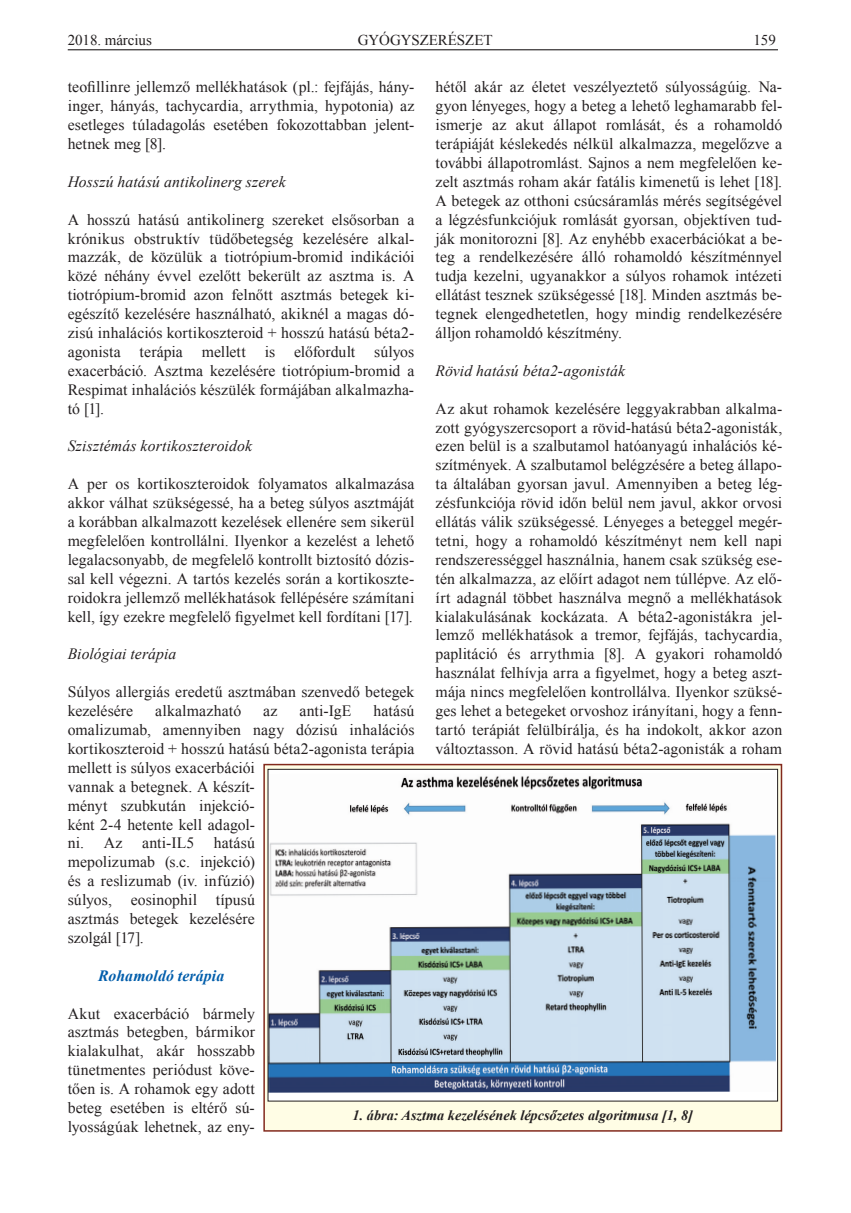
<style>
.page{position:relative;width:851px;height:1213px;background:#fff}
.page>*{position:absolute;margin:0;border:0;box-sizing:border-box;transform-origin:0 0}
.t1{font:15.75px/18.9px "Times New Roman";color:#231f20;text-align:justify}
.t2{font:italic 15.75px "Times New Roman";letter-spacing:.005em;color:#231f20}
.t3{font:italic 700 15.75px "Times New Roman";letter-spacing:.005em;color:#015dab}
.t4{font:15px "Times New Roman";letter-spacing:-.005em;color:#231f20}
.t5{font:italic 700 14.25px "Times New Roman";color:#231f20}
</style>
<div class="page">
<hr style="left:68px;top:49px;width:710px;height:1px;background:#231f20">
<div style="left:264px;top:765px;width:517px;height:366px;background:#fffde5"></div>
<div style="left:263px;top:764px;width:519px;height:368px;border:2px solid #82291d"></div>
<div style="left:268px;top:769px;width:509px;height:332px;background:#fff"></div>
<img style="left:270px;top:776px;width:506px;height:317px">
<p class="t4" style="left:68px;top:32px;width:86px">2018. március</p>
<p class="t4" style="left:358px;top:32px;width:136px">GYÓGYSZERÉSZET</p>
<p class="t4" style="left:753px;top:32px;width:24px">159</p>
<p class="t1" style="left:68px;top:78px;width:348px">teofillinre jellemző mellékhatások (pl.: fejfájás, hány&shy;inger, hányás, tachycardia, arrythmia, hypotonia) az esetleges túladagolás esetében fokozottabban jelent&shy;hetnek meg [8].</p>
<p class="t2" style="left:68px;top:173px;width:220px">Hosszú hatású antikolinerg szerek</p>
<p class="t1" style="left:68px;top:210px;width:348px">A hosszú hatású antikolinerg szereket elsősorban a krónikus obstruktív tüdőbetegség kezelésére alkal&shy;mazzák, de közülük a tiotrópium-bromid indikációi közé néhány évvel ezelőtt bekerült az asztma is. A tiotrópium-bromid azon felnőtt asztmás betegek ki&shy;egészítő kezelésére használható, akiknél a magas dó&shy;zisú inhalációs kortikoszteroid + hosszú hatású béta2- agonista terápia mellett is előfordult súlyos exacerbáció. Asztma kezelésére tiotrópium-bromid a Respimat inhalációs készülék formájában alkalmazha&shy;tó [1].</p>
<p class="t2" style="left:68px;top:437px;width:186px">Szisztémás kortikoszteroidok</p>
<p class="t1" style="left:68px;top:474px;width:348px">A per os kortikoszteroidok folyamatos alkalmazása akkor válhat szükségessé, ha a beteg súlyos asztmáját a korábban alkalmazott kezelések ellenére sem sikerül megfelelően kontrollálni. Ilyenkor a kezelést a lehető legalacsonyabb, de megfelelő kontrollt biztosító dózis&shy;sal kell végezni. A tartós kezelés során a kortikoszte&shy;roidokra jellemző mellékhatások fellépésére számítani kell, így ezekre megfelelő figyelmet kell fordítani [17].</p>
<p class="t2" style="left:68px;top:645px;width:110px">Biológiai terápia</p>
<p class="t1" style="left:68px;top:682px;width:348px">Súlyos allergiás eredetű asztmában szenvedő betegek kezelésére</p>
<p class="t1" style="left:436px;top:78px;width:348px">hétől akár az életet veszélyeztető súlyosságúig. Na&shy;gyon lényeges, hogy a beteg a lehető leghamarabb fel&shy;ismerje az akut állapot romlását, és a rohamoldó terápiáját késlekedés nélkül alkalmazza, megelőzve a további állapotromlást. Sajnos a nem megfelelően ke&shy;zelt asztmás roham akár fatális kimenetű is lehet [18].<br>A betegek az otthoni csúcsáramlás mérés segítségével a légzésfunkciójuk romlását gyorsan, objektíven tud&shy;ják monitorozni [8]. Az enyhébb exacerbációkat a be&shy;teg a rendelkezésére álló rohamoldó készítménnyel tudja kezelni, ugyanakkor a súlyos rohamok intézeti ellátást tesznek szükségessé [18]. Minden asztmás be&shy;tegnek elengedhetetlen, hogy mindig rendelkezésére álljon rohamoldó készítmény.</p>
<p class="t2" style="left:436px;top:362px;width:191px">Rövid hatású béta2-agonisták</p>
<p class="t1" style="left:436px;top:399px;width:348px">Az akut rohamok kezelésére leggyakrabban alkalma&shy;zott gyógyszercsoport a rövid-hatású béta2-agonisták, ezen belül is a szalbutamol hatóanyagú inhalációs ké&shy;szítmények. A szalbutamol belégzésére a beteg állapo&shy;ta általában gyorsan javul. Amennyiben a beteg lég&shy;zésfunkciója rövid időn belül nem javul, akkor orvosi ellátás válik szükségessé. Lényeges a beteggel megér&shy;tetni, hogy a rohamoldó készítményt nem kell napi rendszerességgel használnia, hanem csak szükség ese&shy;tén alkalmazza, az előírt adagot nem túllépve. Az elő&shy;írt adagnál többet használva megnő a mellékhatások kialakulásának kockázata. A béta2-agonistákra jel&shy;lemző mellékhatások a tremor, fejfájás, tachycardia, paplitáció és arrythmia [8]. A gyakori rohamoldó használat felhívja arra a figyelmet, hogy a beteg aszt&shy;mája nincs megfelelően kontrollálva. Ilyenkor szüksé&shy;ges lehet a betegeket orvoshoz irányítani, hogy a fenn&shy;tartó terápiát felülbírálja, és ha indokolt, akkor azon változtasson. A rövid hatású béta2-agonisták a roham</p>
<p class="t1" style="left:68px;top:701px;width:348px;text-align:left;text-indent:306px">hatású omalizumab, amennyiben nagy dózisú inhalációs kortikoszteroid + hosszú hatású béta2-agonista terápia mellett is súlyos exacerbációi<br>vannak a betegnek. A készít-<br>ményt szubkután injekció-<br>ként 2-4 hetente kell adagol-<br>ni. Az anti-IL5 hatású<br>mepolizumab (s.c. injekció)<br>és a reslizumab (iv. infúzió)<br>súlyos, eosinophil típusú<br>asztmás betegek kezelésére<br>szolgál [17].</p>
<p class="t3" style="left:98px;top:967px;width:127px">Rohamoldó terápia</p>
<p class="t1" style="left:68px;top:1004px;width:189px">Akut exacerbáció bármely asztmás betegben, bármikor kialakulhat, akár hosszabb tünetmentes periódust köve&shy;tően is. A rohamok egy adott beteg esetében is eltérő sú&shy;lyosságúak lehetnek, az eny-</p>
<p class="t1" style="left:155px;top:701px;width:87px">alkalmazható</p>
<p class="t1" style="left:263px;top:701px;width:16px">az</p>
<p class="t1" style="left:299px;top:701px;width:54px">anti-IgE</p>
<p class="t5" style="left:353px;top:1107px;width:342px">1. ábra: Asztma kezelésének lépcsőzetes algoritmusa [1, 8]</p>
</div>
